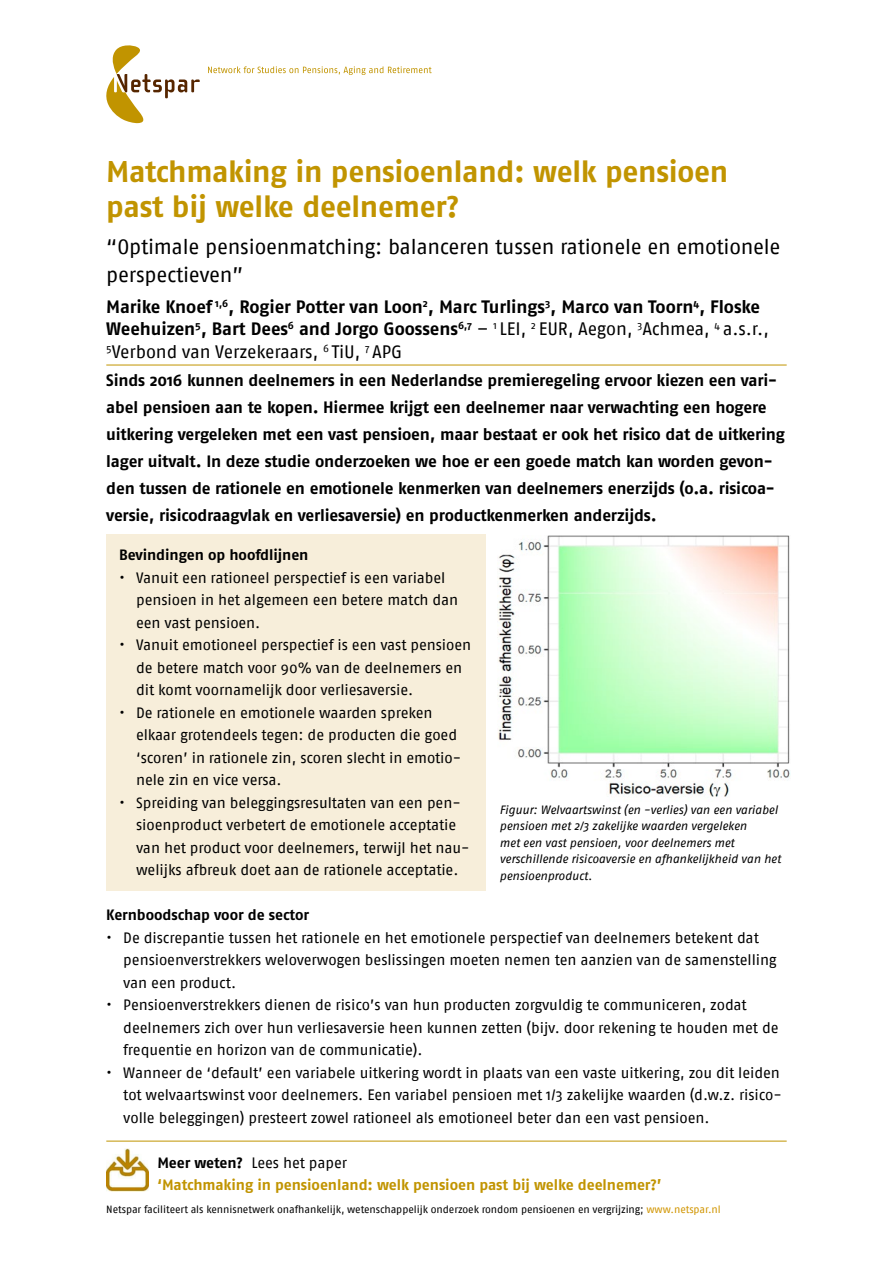
<style>
.page{position:relative;width:893px;height:1263px;background:#fff}
.page>*{position:absolute;margin:0;border:0;box-sizing:border-box;transform-origin:0 0}
.t1{font:700 30px/34.5px "Fago OT";letter-spacing:-.01em;color:#c19400}
.t2{font:21px/28.5px "Fago No";letter-spacing:-.015em;color:#000}
.t3{font:700 18px/22.5px "Fago OT";letter-spacing:-.005em;color:#000}
.t4{font:18px "Fago No";letter-spacing:-.01em;color:#000}
.t5{font:700 16.5px/27px "Fago OT";letter-spacing:-.01em;color:#000}
.t6{font:15px/22.5px "Fago No";letter-spacing:-.01em;color:#000}
.t7{font:700 15px "Fago OT";letter-spacing:-.005em;color:#c19400}
.t8{font:700 15px "Fago OT";letter-spacing:-.005em;color:#000}
.t9{font:italic 12px/16.5px "Fago No";letter-spacing:-.005em;color:#000}
.t10{font:10.5px "Fago No";letter-spacing:-.005em;color:#000}
.s1{font-family:"Fago No";font-weight:400}
.s2{font-family:"Fago OT";font-weight:700}
.s3{color:#d19500}
</style>
<div class="page">
<svg style="left:106px;top:45px;width:94px;height:78px"></svg>
<svg style="left:208px;top:66px;width:224px;height:9px"></svg>
<img style="left:106px;top:1148px;width:43px;height:43px">
<div style="left:106px;top:535px;width:380px;height:356px;background:#f7eeda"></div>
<hr style="left:106px;top:1141px;width:681px;height:1px;background:#c19400">
<hr style="left:106px;top:365px;width:681px;height:1px;background:#c19400">
<img style="left:497px;top:535px;width:293px;height:262px">
<h1 class="t1" style="left:106px;top:154px;width:623px">Matchmaking in pensioenland: welk pensioen past bij welke deelnemer?</h1>
<h2 class="t2" style="left:106px;top:232px;width:676px">“Optimale pensioenmatching: balanceren tussen rationele en emotionele perspectieven”</h2>
<p class="t3" style="left:106px;top:295px;width:664px">Marike Knoef <sup>1,6</sup>, Rogier Potter van Loon<sup>2</sup>, Marc Turlings<sup>3</sup>, Marco van Toorn<sup>4</sup>, Floske<br>Weehuizen<sup>5</sup>, Bart Dees<sup>6</sup> and Jorgo Goossens<sup>6,7</sup> <span class="s1">–</span> <sup>1</sup> <span class="s1">LEI,</span> <sup>2</sup> <span class="s1">EUR, Aegon,</span> <sup>3</sup><span class="s1">Achmea,</span> <sup>4</sup> <span class="s1">a.s.r.,</span></p>
<p class="t4" style="left:106px;top:341px;width:297px"><sup>5</sup>Verbond van Verzekeraars, <sup>6</sup> TiU, <sup>7</sup> APG</p>
<p class="t5" style="left:106px;top:367px;width:680px">Sinds 2016 kunnen deelnemers in een Nederlandse premieregeling ervoor kiezen een vari&shy;abel pensioen aan te kopen. Hiermee krijgt een deelnemer naar verwachting een hogere uitkering vergeleken met een vast pensioen, maar bestaat er ook het risico dat de uitkering lager uitvalt. In deze studie onderzoeken we hoe er een goede match kan worden gevon&shy;den tussen de rationele en emotionele kenmerken van deelnemers enerzijds (o.a. risicoa&shy;versie, risicodraagvlak en verliesaversie) en productkenmerken anderzijds.</p>
<p class="t8" style="left:119px;top:546px;width:191px">Bevindingen op hoofdlijnen</p>
<p class="t6" style="left:136px;top:566px;width:324px;text-indent:-17px">• Vanuit een rationeel perspectief is een variabel pensioen in het algemeen een betere match dan een vast pensioen.</p>
<p class="t6" style="left:136px;top:633px;width:337px;text-indent:-17px">• Vanuit emotioneel perspectief is een vast pensioen de betere match voor 90% van de deelnemers en dit komt voornamelijk door verliesaversie.</p>
<p class="t6" style="left:136px;top:701px;width:327px;text-indent:-17px">• De rationele en emotionele waarden spreken elkaar grotendeels tegen: de producten die goed ‘scoren’ in rationele zin, scoren slecht in emotio&shy;nele zin en vice versa.</p>
<p class="t6" style="left:136px;top:791px;width:335px;text-indent:-17px">• Spreiding van beleggingsresultaten van een pen&shy;sioenproduct verbetert de emotionele acceptatie van het product voor deelnemers, terwijl het nau&shy;welijks afbreuk doet aan de rationele acceptatie.</p>
<p class="t9" style="left:500px;top:801px;width:283px">Figuur: Welvaartswinst (en -verlies) van een variabel pensioen met 2/3 zakelijke waarden vergeleken<br>met een vast pensioen, voor deelnemers met verschillende risicoaversie en afhankelijkheid van het pensioenproduct.</p>
<p class="t8" style="left:106px;top:906px;width:204px">Kernboodschap voor de sector</p>
<p class="t6" style="left:123px;top:926px;width:655px;text-indent:-17px">• De discrepantie tussen het rationele en het emotionele perspectief van deelnemers betekent dat pensioenverstrekkers weloverwogen beslissingen moeten nemen ten aanzien van de samenstelling van een product.</p>
<p class="t6" style="left:123px;top:993px;width:657px;text-indent:-17px">• Pensioenverstrekkers dienen de risico’s van hun producten zorgvuldig te communiceren, zodat deelnemers zich over hun verliesaversie heen kunnen zetten (bijv. door rekening te houden met de frequentie en horizon van de communicatie).</p>
<p class="t6" style="left:123px;top:1061px;width:660px;text-indent:-17px">• Wanneer de ‘default’ een variabele uitkering wordt in plaats van een vaste uitkering, zou dit leiden tot welvaartswinst voor deelnemers. Een variabel pensioen met 1/3 zakelijke waarden (d.w.z. risico&shy;volle beleggingen) presteert zowel rationeel als emotioneel beter dan een vast pensioen.</p>
<p class="t6" style="left:157px;top:1151px;width:191px"><span class="s2">Meer weten?</span> Lees het paper</p>
<p class="t7" style="left:157px;top:1176px;width:506px">‘Matchmaking in pensioenland: welk pensioen past bij welke deelnemer?’</p>
<p class="t10" style="left:106px;top:1203px;width:616px">Netspar faciliteert als kennisnetwerk onafhankelijk, wetenschappelijk onderzoek rondom pensioenen en vergrijzing; <span class="s3">www.netspar.nl</span></p>
</div>
